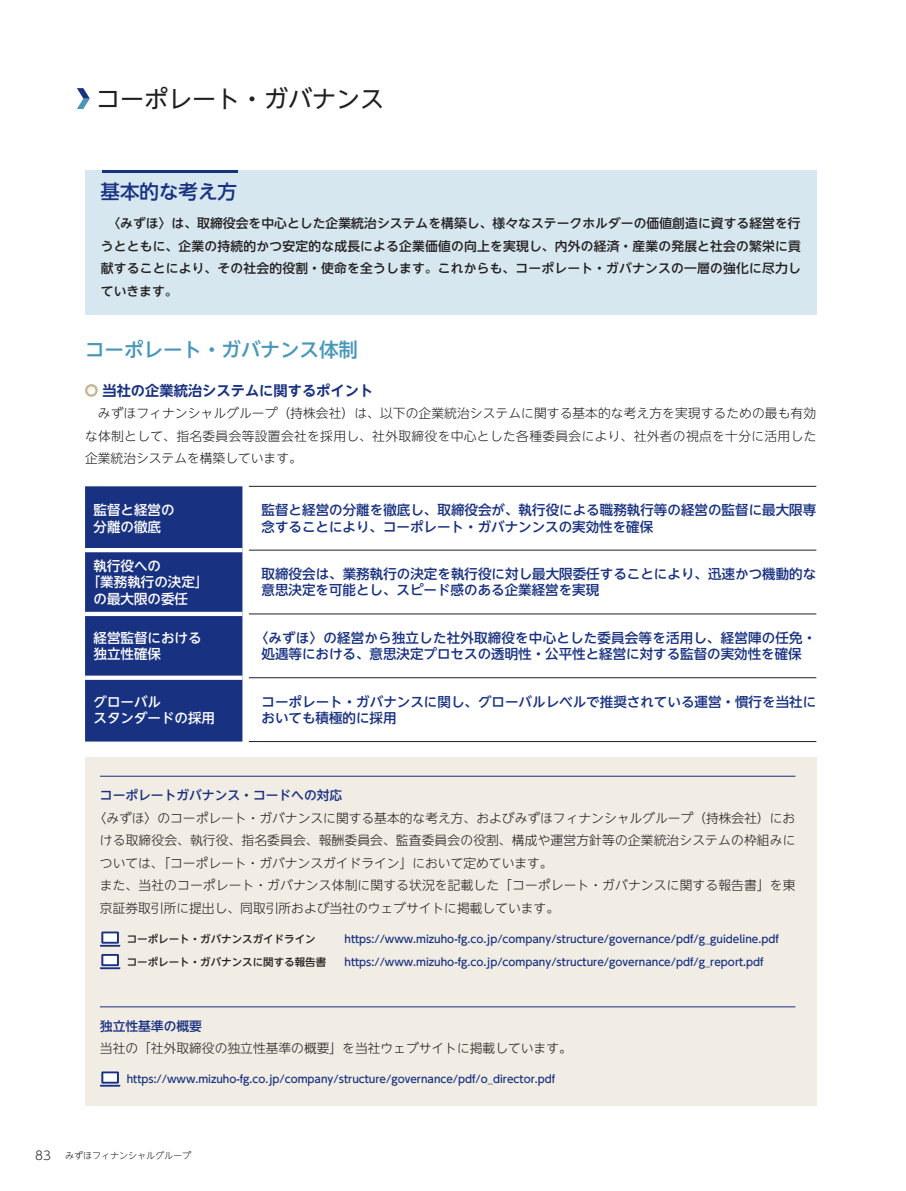
<style>
.page{position:relative;width:906px;height:1191px;background:#fff}
.page>*{position:absolute;margin:0;border:0;box-sizing:border-box;transform-origin:0 0}
.t1{font:24px "UD Shin Go NT Pr 6";color:#231f20}
.t2{font:500 19.5px "UD Shin Go NT Pr 6";color:#4998ba}
.t3{font:500 19.5px "UD Shin Go NT Pr 6";color:#183181}
.t4{font:700 14.25px "UD Shin Go NT Pr 6 De";color:#183181}
.t5{font:500 13.5px/16.5px "UD Shin Go NT Pr 6";color:#183181}
.t6{font:500 13.5px/16.5px "UD Shin Go NT Pr 6";color:#fff}
.t7{font:300 12.75px/22.5px "UD Shin Go NT Pr 6";color:#231f20;text-align:justify}
.t8{font:500 12.75px/22.5px "UD Shin Go NT Pr 6";letter-spacing:.02em;color:#231f20;text-align:justify}
.t9{font:500 12.75px "UD Shin Go NT Pr 6";color:#183181}
.t10{font:500 10.5px "UD Shin Go NT Pr 6";color:#183181}
.t11{font:500 10.5px "UD Shin Go NT Pr 6";color:#231f20}
.t12{font:300 9px "UD Shin Go NT Pr 6";color:#231f20}
.s1{font-size:12px}
</style>
<div class="page">
<div style="left:85px;top:170px;width:732px;height:145px;background:#d6e7ef"></div>
<hr style="left:102px;top:170px;width:135px;height:3px;background:#183181">
<svg style="left:85px;top:384px;width:13px;height:13px"></svg>
<div style="left:87px;top:385px;width:10px;height:11px;background:#c3b493;opacity:.2"></div>
<div style="left:85px;top:486px;width:157px;height:255px;background:#183181"></div>
<hr style="left:249px;top:486px;width:567px;height:1px;background:#231f20">
<hr style="left:249px;top:550px;width:567px;height:1px;background:#231f20">
<hr style="left:249px;top:613px;width:567px;height:1px;background:#231f20">
<hr style="left:249px;top:677px;width:567px;height:1px;background:#231f20">
<hr style="left:249px;top:741px;width:567px;height:1px;background:#231f20">
<hr style="left:85px;top:548px;width:157px;height:4px;background:#fff">
<hr style="left:85px;top:612px;width:157px;height:4px;background:#fff">
<div style="left:85px;top:675px;width:157px;height:5px;background:#fff"></div>
<svg style="left:77px;top:88px;width:13px;height:21px"></svg>
<div style="left:85px;top:757px;width:731px;height:349px;background:#f1ece4"></div>
<svg style="left:100px;top:1071px;width:20px;height:15px"></svg>
<svg style="left:100px;top:931px;width:20px;height:15px"></svg>
<svg style="left:100px;top:954px;width:20px;height:15px"></svg>
<hr style="left:100px;top:776px;width:695px;height:1px;background:#183181">
<hr style="left:100px;top:1006px;width:695px;height:1px;background:#183181">
<h1 class="t1" style="left:96px;top:79px;width:289px">コーポレート・ガバナンス</h1>
<h2 class="t3" style="left:101px;top:176px;width:138px">基本的な考え方</h2>
<p class="t8" style="left:101px;top:212px;width:701px">　〈みずほ〉は、取締役会を中心とした企業統治システムを構築し、様々なステークホルダーの価値創造に資する経営を行うとともに、企業の持続的かつ安定的な成長による企業価値の向上を実現し、内外の経済・産業の発展と社会の繁栄に貢献することにより、その社会的役割・使命を全うします。これからも、コーポレート・ガバナンスの一層の強化に尽力していきます。</p>
<h2 class="t2" style="left:85px;top:334px;width:274px">コーポレート・ガバナンス体制</h2>
<p class="t4" style="left:102px;top:379px;width:272px">当社の企業統治システムに関するポイント</p>
<p class="t7" style="left:85px;top:402px;width:733px">　みずほフィナンシャルグループ（持株会社）は、以下の企業統治システムに関する基本的な考え方を実現するための最も有効な体制として、指名委員会等設置会社を採用し、社外取締役を中心とした各種委員会により、社外者の視点を十分に活用した企業統治システムを構築しています。</p>
<p class="t6" style="left:94px;top:501px;width:82px">監督と経営の分離の徹底</p>
<p class="t5" style="left:261px;top:501px;width:556px">監督と経営の分離を徹底し、取締役会が、執行役による職務執行等の経営の監督に最大限専念することにより、コーポレート・ガバナンンスの実効性を確保</p>
<p class="t6" style="left:94px;top:557px;width:69px">執行役への</p>
<p class="t6" style="left:87px;top:573px;width:123px">「業務執行の決定」</p>
<p class="t6" style="left:94px;top:590px;width:96px">の最大限の委任</p>
<p class="t5" style="left:261px;top:565px;width:556px">取締役会は、業務執行の決定を執行役に対し最大限委任することにより、迅速かつ機動的な意思決定を可能とし、スピード感のある企業経営を実現</p>
<p class="t6" style="left:94px;top:629px;width:109px">経営監督における独立性確保</p>
<p class="t5" style="left:255px;top:629px;width:563px;text-align:center">〈みずほ〉の経営から独立した社外取締役を中心とした委員会等を活用し、経営陣の任免・処遇等における、意思決定プロセスの透明性・公平性と経営に対する監督の実効性を確保</p>
<p class="t6" style="left:94px;top:692px;width:123px">グローバル<br>スタンダードの採用</p>
<p class="t5" style="left:261px;top:692px;width:556px">コーポレート・ガバナンスに関し、グローバルレベルで推奨されている運営・慣行を当社においても積極的に採用</p>
<p class="t9" style="left:100px;top:785px;width:244px">コーポレートガバナンス・コードへの対応</p>
<p class="t7" style="left:100px;top:806px;width:697px;text-align:left;text-indent:-6px">〈みずほ〉のコーポレート・ガバナンスに関する基本的な考え方、およびみずほフィナンシャルグループ（持株会社）における取締役会、執行役、指名委員会、報酬委員会、監査委員会の役割、構成や運営方針等の企業統治システムの枠組みについては、「コーポレート・ガバナンスガイドライン」において定めています。<br>また、当社のコーポレート・ガバナンス体制に関する状況を記載した「コーポレート・ガバナンスに関する報告書」を東京証券取引所に提出し、同取引所および当社のウェブサイトに掲載しています。</p>
<p class="t11" style="left:127px;top:931px;width:190px">コーポレート・ガバナンスガイドライン</p>
<p class="t10" style="left:344px;top:931px;width:436px">https://www.mizuho-fg.co.jp/company/structure/governance/pdf/g_guideline.pdf</p>
<p class="t11" style="left:127px;top:953px;width:201px">コーポレート・ガバナンスに関する報告書</p>
<p class="t10" style="left:344px;top:953px;width:420px">https://www.mizuho-fg.co.jp/company/structure/governance/pdf/g_report.pdf</p>
<p class="t9" style="left:100px;top:1015px;width:103px">独立性基準の概要</p>
<p class="t7" style="left:100px;top:1036px;width:473px">当社の「社外取締役の独立性基準の概要」を当社ウェブサイトに掲載しています。</p>
<p class="t10" style="left:127px;top:1070px;width:430px">https://www.mizuho-fg.co.jp/company/structure/governance/pdf/o_director.pdf</p>
<p class="t12" style="left:35px;top:1148px;width:157px"><span class="s1">83</span> みずほフィナンシャルグループ</p>
</div>
